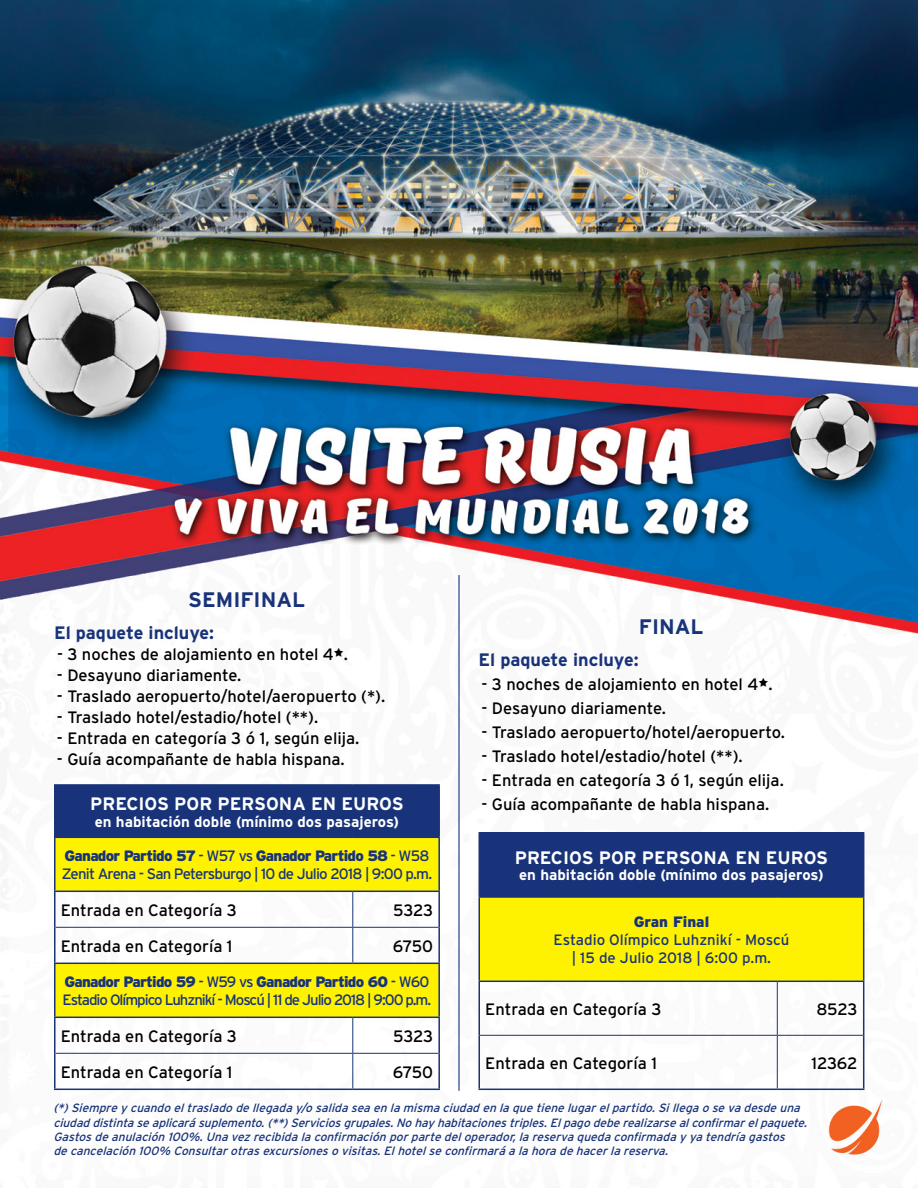
<style>
.page{position:relative;width:918px;height:1188px;background:#fff}
.page>*{position:absolute;margin:0;border:0;box-sizing:border-box;transform-origin:0 0}
.t1{font:700 21px "Interstate";color:#18337a}
.t2{font:700 18px "Interstate";color:#fff}
.t3{font:700 18px "Interstate";color:#18337a}
.t4{font:16.5px "Interstate";color:#000}
.t5{font:15px/18px "Interstate";letter-spacing:-.07em;color:#18337a}
.t6{font:15px/18px "Interstate";letter-spacing:-.05em;color:#18337a}
.t7{font:700 15px "Interstate";color:#fff}
.t8{font:15px/18px "Interstate";color:#18337a;text-align:center}
.t9{font:900 15px "Interstate";color:#18337a}
.t10{font:italic 12px/14.4px "Interstate";color:#18337a}
.s1{font-weight:900}
</style>
<div class="page">
<img style="left:0;top:0;width:918px;height:1091px">
<img style="left:828px;top:1098px;width:55px;height:57px">
<div style="left:55px;top:785px;width:384px;height:52px;background:#18337a"></div>
<svg style="left:56px;top:838px;width:382px;height:179px;fill:#fff200"></svg>
<hr style="left:54px;top:892px;width:2px;height:35px;background:#18337a">
<hr style="left:438px;top:892px;width:2px;height:35px;background:#18337a">
<hr style="left:54px;top:927px;width:2px;height:36px;background:#18337a">
<hr style="left:438px;top:927px;width:2px;height:36px;background:#18337a">
<hr style="left:54px;top:1018px;width:2px;height:35px;background:#18337a">
<hr style="left:438px;top:1018px;width:2px;height:35px;background:#18337a">
<hr style="left:54px;top:1053px;width:2px;height:36px;background:#18337a">
<hr style="left:438px;top:1053px;width:2px;height:36px;background:#18337a">
<hr style="left:54px;top:1089px;width:299px;height:1px;background:#18337a">
<hr style="left:353px;top:1089px;width:87px;height:1px;background:#18337a">
<hr style="left:352px;top:892px;width:1px;height:35px;background:#18337a">
<hr style="left:56px;top:927px;width:297px;height:1px;background:#18337a">
<hr style="left:353px;top:927px;width:85px;height:1px;background:#18337a">
<hr style="left:352px;top:928px;width:1px;height:35px;background:#18337a">
<hr style="left:352px;top:1018px;width:1px;height:35px;background:#18337a">
<hr style="left:56px;top:1053px;width:297px;height:1px;background:#18337a">
<hr style="left:353px;top:1053px;width:85px;height:1px;background:#18337a">
<hr style="left:352px;top:1054px;width:1px;height:35px;background:#18337a">
<hr style="left:54px;top:784px;width:299px;height:2px;background:#18337a">
<hr style="left:54px;top:786px;width:2px;height:51px;background:#18337a">
<hr style="left:353px;top:784px;width:87px;height:2px;background:#18337a">
<hr style="left:438px;top:786px;width:2px;height:51px;background:#18337a">
<hr style="left:54px;top:837px;width:299px;height:1px;background:#18337a">
<hr style="left:54px;top:838px;width:2px;height:53px;background:#18337a">
<hr style="left:353px;top:837px;width:87px;height:1px;background:#18337a">
<hr style="left:438px;top:838px;width:2px;height:53px;background:#18337a">
<hr style="left:54px;top:891px;width:299px;height:1px;background:#18337a">
<hr style="left:353px;top:891px;width:87px;height:1px;background:#18337a">
<hr style="left:54px;top:963px;width:299px;height:1px;background:#18337a">
<hr style="left:54px;top:964px;width:2px;height:53px;background:#18337a">
<hr style="left:353px;top:963px;width:87px;height:1px;background:#18337a">
<hr style="left:438px;top:964px;width:2px;height:53px;background:#18337a">
<hr style="left:54px;top:1017px;width:299px;height:1px;background:#18337a">
<hr style="left:353px;top:1017px;width:87px;height:1px;background:#18337a">
<div style="left:479px;top:833px;width:385px;height:64px;background:#18337a"></div>
<div style="left:479px;top:897px;width:385px;height:84px;background:#fff200"></div>
<hr style="left:478px;top:982px;width:2px;height:53px;background:#18337a">
<hr style="left:863px;top:982px;width:1px;height:53px;background:#18337a">
<hr style="left:478px;top:1035px;width:2px;height:54px;background:#18337a">
<hr style="left:863px;top:1035px;width:1px;height:54px;background:#18337a">
<hr style="left:777px;top:982px;width:1px;height:53px;background:#18337a">
<hr style="left:480px;top:1035px;width:297px;height:1px;background:#18337a">
<hr style="left:777px;top:1035px;width:86px;height:1px;background:#18337a">
<hr style="left:777px;top:1036px;width:1px;height:53px;background:#18337a">
<hr style="left:478px;top:832px;width:299px;height:2px;background:#18337a">
<hr style="left:478px;top:834px;width:2px;height:62px;background:#18337a">
<hr style="left:777px;top:832px;width:87px;height:2px;background:#18337a">
<hr style="left:478px;top:896px;width:299px;height:2px;background:#18337a">
<hr style="left:478px;top:898px;width:2px;height:83px;background:#18337a">
<hr style="left:777px;top:896px;width:87px;height:2px;background:#18337a">
<hr style="left:863px;top:898px;width:1px;height:83px;background:#18337a">
<hr style="left:478px;top:981px;width:299px;height:1px;background:#18337a">
<hr style="left:777px;top:981px;width:87px;height:1px;background:#18337a">
<hr style="left:478px;top:1089px;width:299px;height:1px;background:#18337a">
<hr style="left:777px;top:1089px;width:87px;height:1px;background:#18337a">
<hr style="left:458px;top:575px;width:2px;height:516px;background:#18337a">
<p class="t1" style="left:188px;top:588px;width:118px">SEMIFINAL</p>
<p class="t3" style="left:54px;top:622px;width:162px">El paquete incluye:</p>
<p class="t4" style="left:57px;top:644px;width:293px">- 3 noches de alojamiento en hotel 4<sup>a</sup>.</p>
<p class="t4" style="left:57px;top:666px;width:186px">- Desayuno diariamente.</p>
<p class="t4" style="left:57px;top:687px;width:330px">- Traslado aeropuerto/hotel/aeropuerto (*).</p>
<p class="t4" style="left:57px;top:708px;width:263px">- Traslado hotel/estadio/hotel (**).</p>
<p class="t4" style="left:57px;top:729px;width:304px">- Entrada en categoría 3 ó 1, según elija.</p>
<p class="t4" style="left:57px;top:750px;width:289px">- Guía acompañante de habla hispana.</p>
<p class="t2" style="left:90px;top:794px;width:315px">PRECIOS POR PERSONA EN EUROS</p>
<p class="t7" style="left:95px;top:813px;width:306px">en habitación doble (mínimo dos pasajeros)</p>
<p class="t6" style="left:62px;top:847px;width:372px"><span class="s1">Ganador Partido 57</span> - W57 vs <span class="s1">Ganador Partido 58</span> - W58<br>Zenit Arena - San Petersburgo | 10 de Julio 2018 | 9:00 p.m.</p>
<p class="t4" style="left:61px;top:901px;width:178px">Entrada en Categoría 3</p>
<p class="t4" style="left:393px;top:901px;width:41px">5323</p>
<p class="t4" style="left:61px;top:937px;width:173px">Entrada en Categoría 1</p>
<p class="t4" style="left:393px;top:937px;width:42px">6750</p>
<p class="t5" style="left:63px;top:973px;width:370px"><span class="s1">Ganador Partido 59</span> - W59 vs <span class="s1">Ganador Partido 60</span> - W60<br>Estadio Olímpico Luhznikí - Moscú | 11 de Julio 2018 | 9:00 p.m.</p>
<p class="t4" style="left:61px;top:1027px;width:178px">Entrada en Categoría 3</p>
<p class="t4" style="left:393px;top:1027px;width:41px">5323</p>
<p class="t4" style="left:61px;top:1063px;width:173px">Entrada en Categoría 1</p>
<p class="t4" style="left:393px;top:1063px;width:42px">6750</p>
<p class="t1" style="left:639px;top:615px;width:66px">FINAL</p>
<p class="t3" style="left:478px;top:649px;width:162px">El paquete incluye:</p>
<p class="t4" style="left:482px;top:674px;width:293px">- 3 noches de alojamiento en hotel 4<sup>a</sup>.</p>
<p class="t4" style="left:481px;top:699px;width:186px">- Desayuno diariamente.</p>
<p class="t4" style="left:481px;top:723px;width:305px">- Traslado aeropuerto/hotel/aeropuerto.</p>
<p class="t4" style="left:481px;top:747px;width:263px">- Traslado hotel/estadio/hotel (**).</p>
<p class="t4" style="left:481px;top:771px;width:304px">- Entrada en categoría 3 ó 1, según elija.</p>
<p class="t4" style="left:481px;top:795px;width:289px">- Guía acompañante de habla hispana.</p>
<p class="t2" style="left:515px;top:848px;width:315px">PRECIOS POR PERSONA EN EUROS</p>
<p class="t7" style="left:519px;top:867px;width:306px">en habitación doble (mínimo dos pasajeros)</p>
<p class="t9" style="left:634px;top:913px;width:77px">Gran Final</p>
<p class="t8" style="left:554px;top:931px;width:237px">Estadio Olímpico Luhznikí - Moscú | 15 de Julio 2018 | 6:00 p.m.</p>
<p class="t4" style="left:485px;top:1000px;width:178px">Entrada en Categoría 3</p>
<p class="t4" style="left:817px;top:1000px;width:43px">8523</p>
<p class="t4" style="left:485px;top:1054px;width:173px">Entrada en Categoría 1</p>
<p class="t4" style="left:811px;top:1054px;width:48px">12362</p>
<p class="t10" style="left:53px;top:1101px;width:759px">(*)Siempre y cuando eltraslado de llegada y/o salida sea en la misma ciudad en la que tiene lugarelpartido.Sillega o se va desde una ciudaddistintaseaplicarásuplemento.(**)Serviciosgrupales.Nohayhabitacionestriples.Elpagodeberealizarsealconfirmarelpaquete.<br>Gastosde anulación 100%.Una vezrecibida la confirmación porparte deloperador,la reserva queda confirmada y ya tendría gastos<br>de cancelación 100% Consultarotrasexcursioneso visitas.Elhotelse confirmará a la hora de hacerla reserva.</p>
</div>
